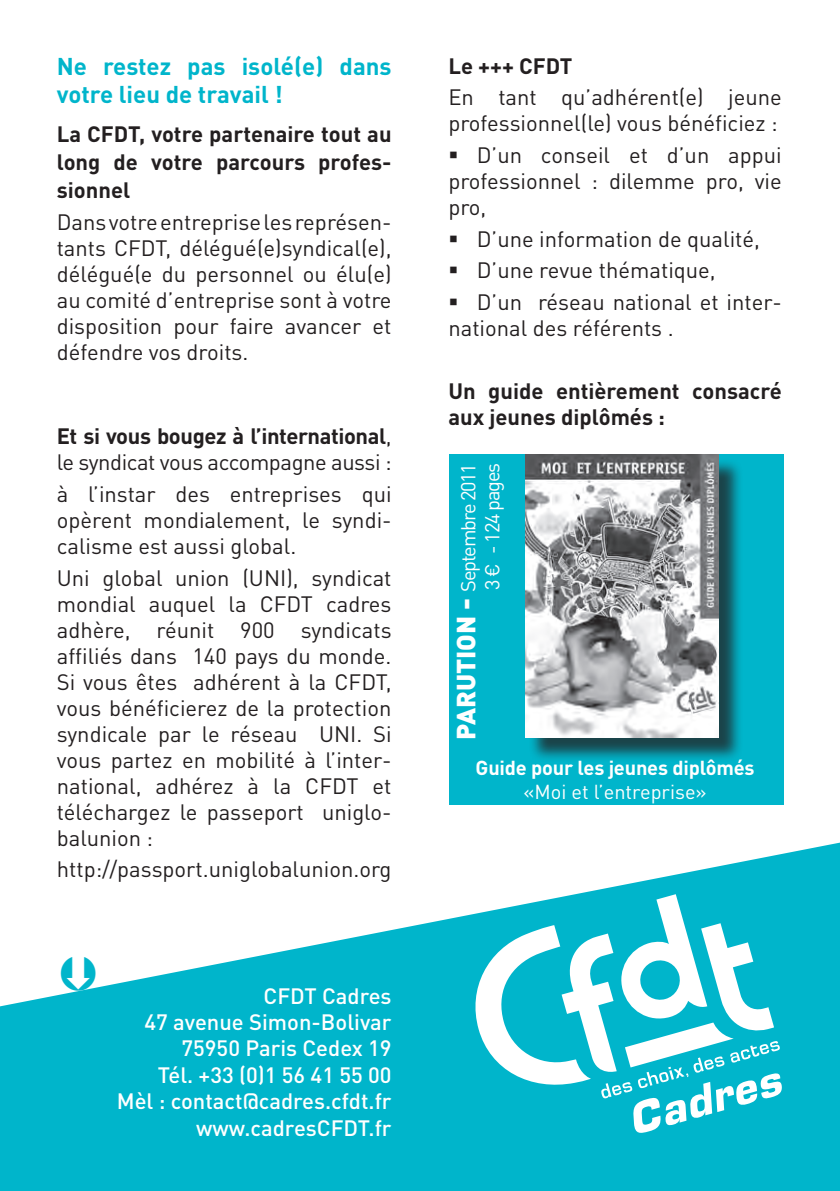
<style>
.page{position:relative;width:840px;height:1191px;background:#fff}
.page>*{position:absolute;margin:0;border:0;box-sizing:border-box;transform-origin:0 0}
.paragraphe_futura{font:700 24px/28px "DIN Pro";color:#00b5cb}
.paragraphe_futura-2{font:22px/26px "DIN Pro";color:#231f20;text-align:justify}
.paragraphe_futura-3{font:700 22px/28px "DIN Pro";color:#231f20;text-align:justify}
.t1{font:500 22px/26.4px "DIN Pro";color:#fff;text-align:right}
.paragraphe_futura-4{font:22px/26px "DIN Pro";letter-spacing:-.02em;color:#231f20}
.t2{font:700 20px/24px "DIN Pro";letter-spacing:-.01em;color:#fff;text-align:center}
.t3{font:20px "DIN Pro";letter-spacing:-.06em;color:#fff}
.s1{font-weight:700}
.s2{font-weight:900;font-size:26px}
.s3{font-weight:900;font-size:28px}
.s4{font-weight:400}
</style>
<div class="page">
<div style="left:449px;top:454px;width:34px;height:351px;background:#00b5cb"></div>
<div style="left:454px;top:454px;width:328px;height:351px;background:#00b5cb"></div>
<svg style="left:0;top:842px;width:839px;height:349px;fill:#00b5cb"></svg>
<svg style="left:467px;top:894px;width:314px;height:240px"></svg>
<div style="left:528px;top:457px;width:215px;height:305px;background:#231f20;opacity:.75"></div>
<img style="left:525px;top:454px;width:193px;height:283px">
<svg style="left:61px;top:956px;width:34px;height:34px"></svg>
<p class="paragraphe_futura" style="left:57px;top:49px;width:336px">Ne restez pas isolé(e) dans votre lieu de travail !</p>
<p class="paragraphe_futura-3" style="left:57px;top:118px;width:336px">La CFDT, votre partenaire tout au long de votre parcours profes&shy;sionnel</p>
<p class="paragraphe_futura-2" style="left:57px;top:207px;width:336px">Dans votre entreprise les représen&shy;tants CFDT, délégué(e)syndical(e), délégué(e du personnel ou élu(e) au comité d’entreprise sont à votre disposition pour faire avancer et défendre vos droits.</p>
<p class="paragraphe_futura-4" style="left:57px;top:421px;width:336px"><span class="s1">Et si vous bougez à l’international</span>, le syndicat vous accompagne aussi :</p>
<p class="paragraphe_futura-2" style="left:57px;top:479px;width:336px">à l’instar des entreprises qui opèrent mondialement, le syndi&shy;calisme est aussi global.</p>
<p class="paragraphe_futura-2" style="left:57px;top:562px;width:336px">Uni global union (UNI), syndicat mondial auquel la CFDT cadres adhère, réunit 900 syndicats affiliés dans 140 pays du monde.<br>Si vous êtes adhérent à la CFDT, vous bénéficierez de la protection syndicale par le réseau UNI. Si vous partez en mobilité à l’inter&shy;national, adhérez à la CFDT et téléchargez le passeport uniglo&shy;balunion :</p>
<p class="paragraphe_futura-2" style="left:57px;top:854px;width:336px">http://passport.uniglobalunion.org</p>
<p class="t1" style="left:117px;top:980px;width:276px">CFDT Cadres<br>47 avenue Simon-Bolivar<br>75950 Paris Cedex 19<br>Tél. +33 (0)1 56 41 55 00<br>Mèl : contact@cadres.cfdt.fr</p>
<p class="t1" style="left:196px;top:1112px;width:197px">www.cadresCFDT.fr</p>
<p class="paragraphe_futura-3" style="left:448px;top:49px;width:125px">Le +++ CFDT</p>
<p class="paragraphe_futura-2" style="left:448px;top:82px;width:335px">En tant qu’adhérent(e) jeune professionnel(le) vous bénéficiez :</p>
<p class="paragraphe_futura-2" style="left:448px;top:140px;width:335px;text-indent:28px">D’un conseil et d’un appui professionnel : dilemme pro, vie pro,</p>
<p class="paragraphe_futura-2" style="left:476px;top:223px;width:284px">D’une information de qualité,</p>
<p class="paragraphe_futura-2" style="left:476px;top:255px;width:240px">D’une revue thématique,</p>
<p class="paragraphe_futura-2" style="left:448px;top:287px;width:335px;text-indent:28px">D’un réseau national et inter&shy;national des référents .</p>
<p class="paragraphe_futura-3" style="left:448px;top:376px;width:335px;line-height:26px">Un guide entièrement consacré aux jeunes diplômés :</p>
<p class="t3" style="left:452px;top:740px;width:279px;rotate:-90deg"><span class="s2">PARUTION</span> <span class="s3">-</span> Septembre 2011</p>
<p class="t3" style="left:476px;top:590px;width:129px;rotate:-90deg">3 € - 124 pages</p>
<p class="t2" style="left:475px;top:753px;width:280px">Guide pour les jeunes diplômés <span class="s4">«Moi et l’entreprise»</span></p>
</div>
